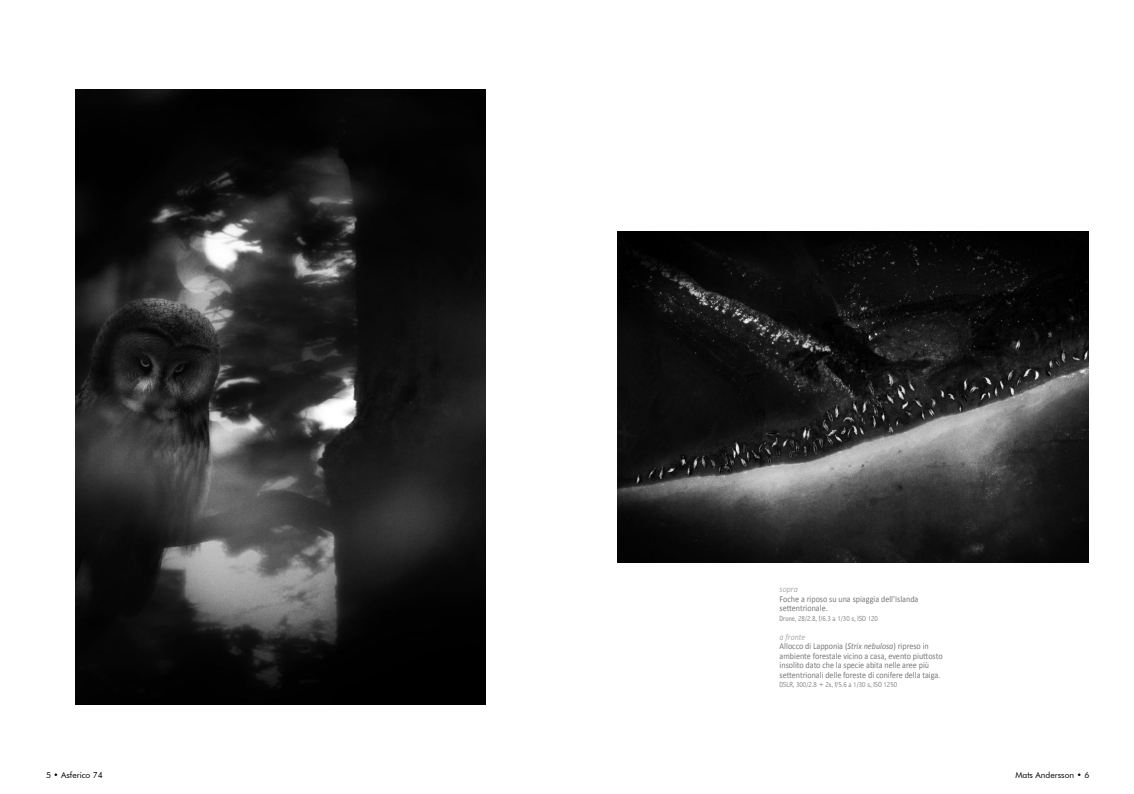
<style>
.page{position:relative;width:1134px;height:794px;background:#fff}
.page>*{position:absolute;margin:0;border:0;box-sizing:border-box;transform-origin:0 0}
.t1{font:9px/9.5px "Calibri";color:#787878;scale:.9 1}
.t2{font:italic 300 9px "Calibri";color:#959595;scale:.9 1}
.t3{font:8.5px "Futura BT";color:#000}
.t4{font:300 condensed 7.5px "Abadi";color:#787878}
.s1{font-weight:300;font-style:italic;color:#959595}
.s2{font-style:italic}
</style>
<div class="page">
<img style="left:76px;top:89px;width:409px;height:615px">
<img style="left:618px;top:231px;width:471px;height:332px">
<p class="t3" style="left:46px;top:771px;width:58px">5 • Asferico 74</p>
<p class="t2" style="left:780px;top:586px;width:22px">sopra</p>
<p class="t1" style="left:780px;top:594px;width:156px">Foche a riposo su una spiaggia dell’Islanda settentrionale.</p>
<p class="t4" style="left:780px;top:615px;width:100px">Drone, 28/2.8, f/6.3 a 1/30 s, ISO 120</p>
<p class="t1" style="left:780px;top:632px;width:183px"><span class="s1">a fronte<br></span>Allocco di Lapponia (<span class="s2">Strix nebulosa</span>) ripreso in ambiente forestale vicino a casa, evento piuttosto insolito dato che la specie abita nelle aree più settentrionali delle foreste di conifere della taiga.</p>
<p class="t4" style="left:780px;top:682px;width:119px">DSLR, 300/2.8 + 2x, f/5.6 a 1/30 s, ISO 1250</p>
<p class="t3" style="left:1015px;top:771px;width:75px">Mats Andersson • 6</p>
</div>
